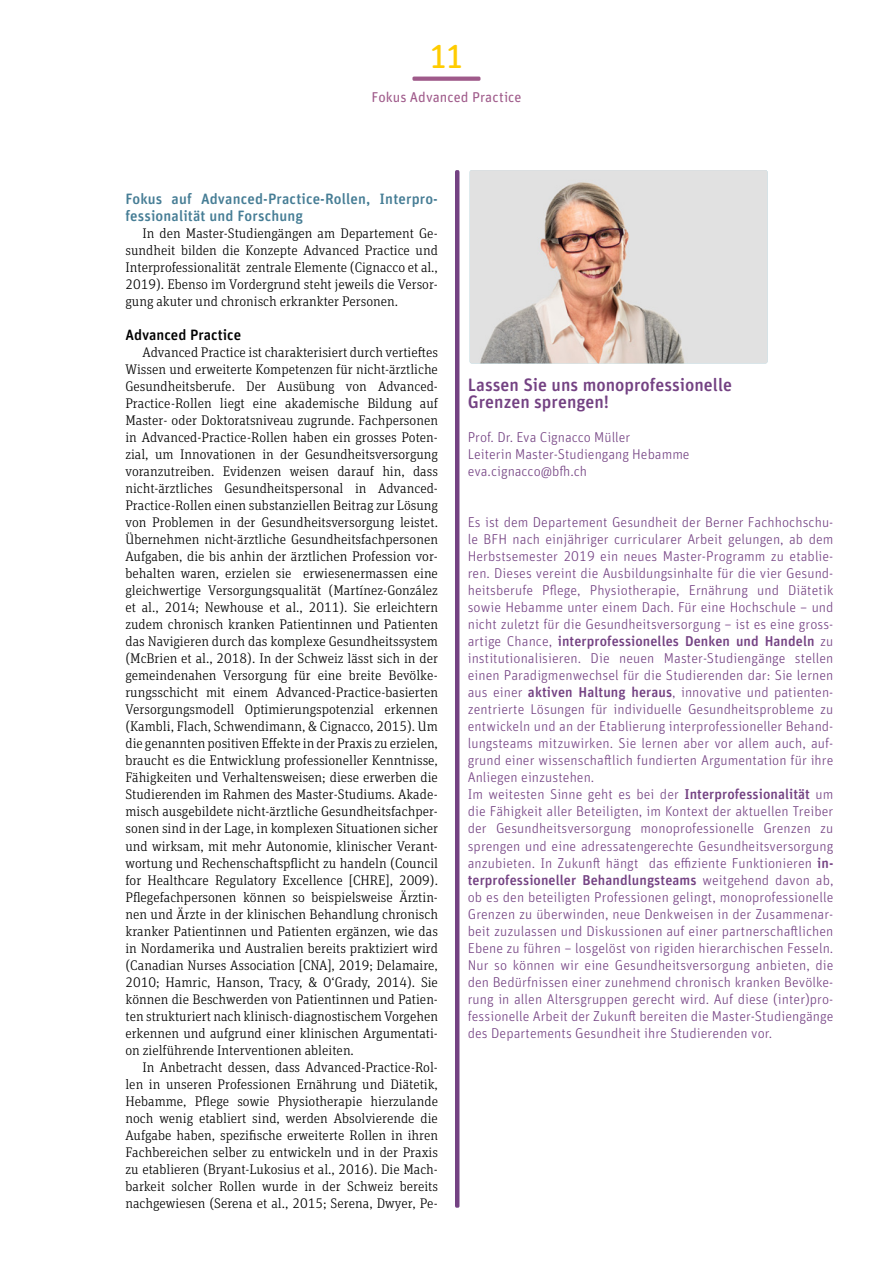
<style>
.page{position:relative;width:893px;height:1263px;background:#fff}
.page>*{position:absolute;margin:0;border:0;box-sizing:border-box;transform-origin:0 0}
.t1{font:36px "Unit Rounded Pro";color:#fc0}
.Untertitel_Kommentar{font:500 18px "Unit Rounded Pro";color:#744283}
.Untertitel{font:500 15px/17px "Unit Rounded Pro";letter-spacing:.01em;color:#467d95}
.Untertitel-2{font:500 15px "Unit Rounded Pro";color:#000}
.Fliesstext_andere_In{font:300 14.25px/17px "Unit Rounded Pro";letter-spacing:.005em;color:#744283;text-align:justify}
.Kapitel-_Themenverwe{font:14.25px "Unit Rounded Pro";letter-spacing:.005em;color:#9f5a8a}
.Fliesstext_Artikel{font:300 13.95px/17px "Unit Slab Pro";color:#000;text-align:justify}
.s1{font-weight:500}
</style>
<div class="page">
<svg style="left:412px;top:77px;width:68px;height:4px"></svg>
<hr style="left:455px;top:170px;width:4px;height:1038px;background:#744283;border-radius:2px">
<img style="left:470px;top:170px;width:297px;height:193px">
<h1 class="t1" style="left:430px;top:31px;width:34px">11</h1>
<p class="Kapitel-_Themenverwe" style="left:371px;top:87px;width:152px">Fokus Advanced Practice</p>
<p class="Untertitel" style="left:125px;top:190px;width:314px">Fokus auf Advanced-Practice-Rollen, Interpro&shy;fessionalität und Forschung</p>
<p class="Fliesstext_Artikel" style="left:125px;top:224px;width:314px;text-indent:17px">In den Master-Studiengängen am Departement Ge&shy;sundheit bilden die Konzepte Advanced Practice und Interprofessionalität zentrale Elemente (Cignacco et al., 2019). Ebenso im Vordergrund steht jeweils die Versor&shy;gung akuter und chronisch erkrankter Personen.</p>
<p class="Untertitel-2" style="left:125px;top:324px;width:117px">Advanced Practice</p>
<p class="Fliesstext_Artikel" style="left:125px;top:343px;width:314px;text-indent:17px">Advanced Practice ist charakterisiert durch vertieftes Wissen und erweiterte Kompetenzen für nicht-ärztliche Gesundheitsberufe. Der Ausübung von Advanced-Practice-Rollen liegt eine akademische Bildung auf Master- oder Doktoratsniveau zugrunde. Fachpersonen in Advanced-Practice-Rollen haben ein grosses Poten&shy;zial, um Innovationen in der Gesundheitsversorgung voranzutreiben. Evidenzen weisen darauf hin, dass nicht-ärztliches Gesundheitspersonal in Advanced-Practice-Rollen einen substanziellen Beitrag zur Lösung von Problemen in der Gesundheitsversorgung leistet.<br>Übernehmen nicht-ärztliche Gesundheitsfachpersonen Aufgaben, die bis anhin der ärztlichen Profession vor&shy;behalten waren, erzielen sie erwiesenermassen eine gleichwertige Versorgungsqualität (Martínez-González et al., 2014; Newhouse et al., 2011). Sie erleichtern zudem chronisch kranken Patientinnen und Patienten das Navigieren durch das komplexe Gesundheitssystem (McBrien et al., 2018). In der Schweiz lässt sich in der gemeindenahen Versorgung für eine breite Bevölke&shy;rungsschicht mit einem Advanced-Practice-basierten Versorgungsmodell Optimierungspotenzial erkennen (Kambli, Flach, Schwendimann, &amp; Cignacco, 2015). Um die genannten positiven Effekte in der Praxis zu erzielen, braucht es die Entwicklung professioneller Kenntnisse, Fähigkeiten und Verhaltensweisen; diese erwerben die Studierenden im Rahmen des Master-Studiums. Akade&shy;misch ausgebildete nicht-ärztliche Gesundheitsfachper&shy;sonen sind in der Lage, in komplexen Situationen sicher und wirksam, mit mehr Autonomie, klinischer Verant&shy;wortung und Rechenschaftspflicht zu handeln (Council for Healthcare Regulatory Excellence [CHRE], 2009).<br>Pflegefachpersonen können so beispielsweise Ärztin&shy;nen und Ärzte in der klinischen Behandlung chronisch kranker Patientinnen und Patienten ergänzen, wie das in Nordamerika und Australien bereits praktiziert wird (Canadian Nurses Association [CNA], 2019; Delamaire, 2010; Hamric, Hanson, Tracy, &amp; O‘Grady, 2014). Sie können die Beschwerden von Patientinnen und Patien&shy;ten strukturiert nach klinisch-diagnostischem Vorgehen erkennen und aufgrund einer klinischen Argumentati&shy;on zielführende Interventionen ableiten.</p>
<p class="Fliesstext_Artikel" style="left:125px;top:1058px;width:314px;text-indent:17px">In Anbetracht dessen, dass Advanced-Practice-Rol&shy;len in unseren Professionen Ernährung und Diätetik, Hebamme, Pflege sowie Physiotherapie hierzulande noch wenig etabliert sind, werden Absolvierende die Aufgabe haben, spezifische erweiterte Rollen in ihren Fachbereichen selber zu entwickeln und in der Praxis zu etablieren (Bryant-Lukosius et al., 2016). Die Mach&shy;barkeit solcher Rollen wurde in der Schweiz bereits nachgewiesen (Serena et al., 2015; Serena, Dwyer, Pe-</p>
<p class="Untertitel_Kommentar" style="left:468px;top:372px;width:266px">Lassen Sie uns monoprofessionelle</p>
<p class="Untertitel_Kommentar" style="left:468px;top:389px;width:143px">Grenzen sprengen!</p>
<p class="Fliesstext_andere_In" style="left:468px;top:429px;width:164px">Prof. Dr. Eva Cignacco Müller</p>
<p class="Fliesstext_andere_In" style="left:468px;top:446px;width:223px">Leiterin Master-Studiengang Hebamme</p>
<p class="Fliesstext_andere_In" style="left:468px;top:463px;width:121px">eva.cignacco@bfh.ch</p>
<p class="Fliesstext_andere_In" style="left:468px;top:514px;width:367px">Es ist dem Departement Gesundheit der Berner Fachhochschu&shy;le BFH nach einjähriger curricularer Arbeit gelungen, ab dem Herbstsemester 2019 ein neues Master-Programm zu etablie&shy;ren. Dieses vereint die Ausbildungsinhalte für die vier Gesund&shy;heitsberufe Pflege, Physiotherapie, Ernährung und Diätetik sowie Hebamme unter einem Dach. Für eine Hochschule – und nicht zuletzt für die Gesundheitsversorgung – ist es eine gross&shy;artige Chance, <span class="s1">interprofessionelles Denken und Handeln</span> zu institutionalisieren. Die neuen Master-Studiengänge stellen einen Paradigmenwechsel für die Studierenden dar: Sie lernen aus einer <span class="s1">aktiven Haltung heraus</span>, innovative und patienten&shy;zentrierte Lösungen für individuelle Gesundheitsprobleme zu entwickeln und an der Etablierung interprofessioneller Behand&shy;lungsteams mitzuwirken. Sie lernen aber vor allem auch, auf&shy;grund einer wissenschaftlich fundierten Argumentation für ihre Anliegen einzustehen.</p>
<p class="Fliesstext_andere_In" style="left:468px;top:786px;width:367px">Im weitesten Sinne geht es bei der <span class="s1">Interprofessionalität</span> um die Fähigkeit aller Beteiligten, im Kontext der aktuellen Treiber der Gesundheitsversorgung monoprofessionelle Grenzen zu sprengen und eine adressatengerechte Gesundheitsversorgung anzubieten. In Zukunft hängt das effiziente Funktionieren <span class="s1">in&shy;terprofessioneller Behandlungsteams</span> weitgehend davon ab, ob es den beteiligten Professionen gelingt, monoprofessionelle Grenzen zu überwinden, neue Denkweisen in der Zusammenar&shy;beit zuzulassen und Diskussionen auf einer partnerschaftlichen Ebene zu führen – losgelöst von rigiden hierarchischen Fesseln.<br>Nur so können wir eine Gesundheitsversorgung anbieten, die den Bedürfnissen einer zunehmend chronisch kranken Bevölke&shy;rung in allen Altersgruppen gerecht wird. Auf diese (inter)pro&shy;fessionelle Arbeit der Zukunft bereiten die Master-Studiengänge des Departements Gesundheit ihre Studierenden vor.</p>
</div>
